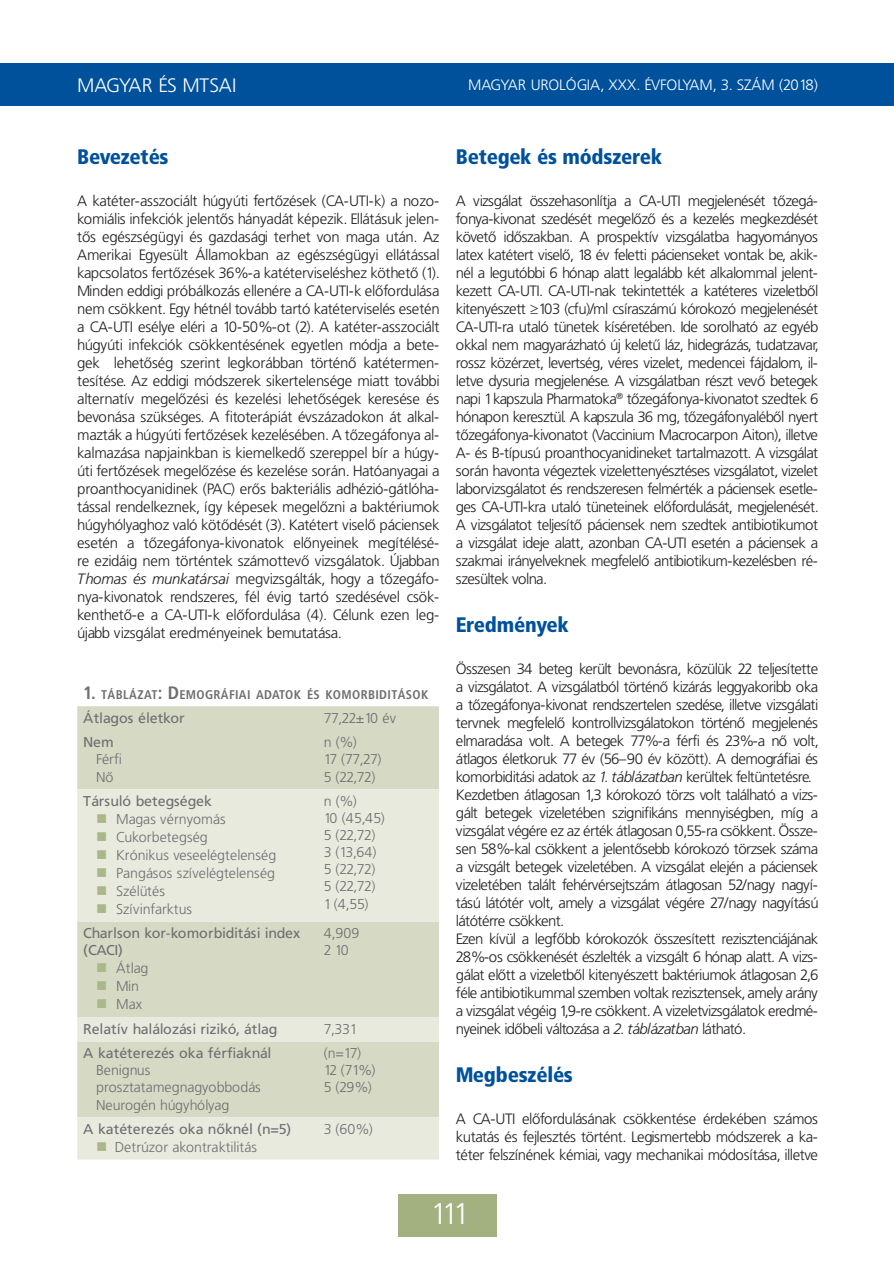
<style>
.page{position:relative;width:894px;height:1263px;background:#fff}
.page>*{position:absolute;margin:0;border:0;box-sizing:border-box;transform-origin:0 0}
.t1{font:30px "Frutiger Lt PFL";color:#fff}
.t2{font:21px "Frutiger Blk Cn PFL";color:#00519c}
.t3{font:19.5px "Frutiger Lt PFL";letter-spacing:.04em;color:#fff}
.t4{font:15px/18px "Frutiger Lt PFL";color:#231f20;text-align:justify}
.t5{font:15px "Frutiger Lt PFL";letter-spacing:.04em;color:#fff}
.t6{font:14.25px/17.1px "Frutiger Lt PFL";letter-spacing:.04em;color:#6d6e70}
.t7{font:14.25px/17.1px "Frutiger PFL";letter-spacing:.04em;color:#6d6e70}
.t8{font:700 12.6px "Frutiger Cn PFL";letter-spacing:.055em;color:#6d6e70}
.s1{font-style:italic}
.s2{font-size:18px}
</style>
<div class="page">
<div style="left:0;top:63px;width:893px;height:43px;background:#00519c"></div>
<div style="left:398px;top:1194px;width:98px;height:43px;background:#a2b17f"></div>
<div style="left:77px;top:706px;width:362px;height:83px;background:#d6dac4"></div>
<svg style="left:77px;top:789px;width:362px;height:370px;background:#e0e2d1"></svg>
<svg style="left:97px;top:814px;width:25px;height:11px"></svg>
<svg style="left:97px;top:832px;width:25px;height:11px"></svg>
<svg style="left:97px;top:850px;width:25px;height:11px"></svg>
<svg style="left:97px;top:868px;width:25px;height:11px"></svg>
<svg style="left:97px;top:886px;width:25px;height:11px"></svg>
<svg style="left:97px;top:904px;width:25px;height:11px"></svg>
<svg style="left:97px;top:963px;width:9px;height:9px"></svg>
<svg style="left:97px;top:981px;width:9px;height:9px"></svg>
<svg style="left:97px;top:999px;width:9px;height:9px"></svg>
<svg style="left:97px;top:1142px;width:9px;height:9px"></svg>
<h3 class="t3" style="left:77px;top:77px;width:160px">MAGYAR ÉS MTSAI</h3>
<p class="t5" style="left:468px;top:79px;width:351px">MAGYAR UROLÓGIA, XXX. ÉVFOLYAM, 3. SZÁM (2018)</p>
<h2 class="t2" style="left:77px;top:148px;width:93px">Bevezetés</h2>
<p class="t4" style="left:77px;top:193px;width:363px">A katéter-asszociált húgyúti fertőzések (CA-UTI-k) a nozo&shy;komiális infekciók jelentős hányadát képezik. Ellátásuk jelen&shy;tős egészségügyi és gazdasági terhet von maga után. Az Amerikai Egyesült Államokban az egészségügyi ellátással kapcsolatos fertőzések 36%-a katéterviseléshez köthető (1).<br>Minden eddigi próbálkozás ellenére a CA-UTI-k előfordulása nem csökkent. Egy hétnél tovább tartó katéterviselés esetén a CA-UTI esélye eléri a 10-50%-ot (2). A katéter-asszociált húgyúti infekciók csökkentésének egyetlen módja a bete&shy;gek lehetőség szerint legkorábban történő katétermen&shy;tesítése. Az eddigi módszerek sikertelensége miatt további alternatív megelőzési és kezelési lehetőségek keresése és bevonása szükséges. A fitoterápiát évszázadokon át alkal&shy;mazták a húgyúti fertőzések kezelésében. A tőzegáfonya al&shy;kalmazása napjainkban is kiemelkedő szereppel bír a húgy&shy;úti fertőzések megelőzése és kezelése során. Hatóanyagai a proanthocyanidinek (PAC) erős bakteriális adhézió-gátlóha&shy;tással rendelkeznek, így képesek megelőzni a baktériumok húgyhólyaghoz való kötődését (3). Katétert viselő páciensek esetén a tőzegáfonya-kivonatok előnyeinek megítélésé&shy;re ezidáig nem történtek számottevő vizsgálatok. Újabban <span class="s1">Thomas és munkatársai</span> megvizsgálták, hogy a tőzegáfo&shy;nya-kivonatok rendszeres, fél évig tartó szedésével csök&shy;kenthető-e a CA-UTI-k előfordulása (4). Célunk ezen leg&shy;újabb vizsgálat eredményeinek bemutatása.</p>
<p class="t8" style="left:83px;top:687px;width:346px"><span class="s2">1.</span> TÁBLÁZAT<span class="s2">: D</span>EMOGRÁFIAI ADATOK ÉS KOMORBIDITÁSOK</p>
<p class="t7" style="left:83px;top:711px;width:102px">Átlagos életkor</p>
<p class="t6" style="left:323px;top:710px;width:74px">77,22±10 év</p>
<p class="t7" style="left:83px;top:735px;width:31px">Nem</p>
<p class="t6" style="left:96px;top:752px;width:27px">Férfi<br>Nő</p>
<p class="t6" style="left:323px;top:735px;width:59px">n (%)<br>17 (77,27)<br>5 (22,72)</p>
<p class="t7" style="left:83px;top:793px;width:129px">Társuló betegségek</p>
<p class="t6" style="left:116px;top:811px;width:161px;line-height:18px">Magas vérnyomás<br>Cukorbetegség<br>Krónikus veseelégtelenség<br>Pangásos szívelégtelenség<br>Szélütés<br>Szívinfarktus</p>
<p class="t7" style="left:83px;top:926px;width:218px">Charlson kor-komorbiditási index (CACI)</p>
<p class="t6" style="left:116px;top:960px;width:33px;line-height:18px">Átlag<br>Min<br>Max</p>
<p class="t6" style="left:323px;top:793px;width:62px">n (%)<br>10 (45,45)<br>5 (22,72)<br>3 (13,64)<br>5 (22,72)<br>5 (22,72)<br>1 (4,55)</p>
<p class="t6" style="left:323px;top:926px;width:37px">4,909<br>2 10</p>
<p class="t7" style="left:83px;top:1021px;width:195px">Relatív halálozási rizikó, átlag</p>
<p class="t6" style="left:323px;top:1021px;width:33px">7,331</p>
<p class="t7" style="left:83px;top:1046px;width:189px">A katéterezés oka férfiaknál</p>
<p class="t6" style="left:96px;top:1063px;width:166px">Benignus prosztatamegnagyobbodás<br>Neurogén húgyhólyag</p>
<p class="t6" style="left:323px;top:1046px;width:53px">(n=17)<br>12 (71%)<br>5 (29%)</p>
<p class="t7" style="left:83px;top:1121px;width:209px">A katéterezés oka nőknél (n=5)</p>
<p class="t6" style="left:115px;top:1139px;width:143px">Detrúzor akontraktilitás</p>
<p class="t6" style="left:323px;top:1121px;width:50px">3 (60%)</p>
<h2 class="t2" style="left:456px;top:148px;width:207px">Betegek és módszerek</h2>
<p class="t4" style="left:456px;top:193px;width:363px">A vizsgálat összehasonlítja a CA-UTI megjelenését tőzegá&shy;fonya-kivonat szedését megelőző és a kezelés megkezdését követő időszakban. A prospektív vizsgálatba hagyományos latex katétert viselő, 18 év feletti pácienseket vontak be, akik&shy;nél a legutóbbi 6 hónap alatt legalább két alkalommal jelent&shy;kezett CA-UTI. CA-UTI-nak tekintették a katéteres vizeletből kitenyészett ▼103 (cfu)/ml csíraszámú kórokozó megjelenését CA-UTI-ra utaló tünetek kíséretében. Ide sorolható az egyéb okkal nem magyarázható új keletű láz, hidegrázás, tudatzavar, rossz közérzet, levertség, véres vizelet, medencei fájdalom, il&shy;letve dysuria megjelenése. A vizsgálatban részt vevő betegek napi 1 kapszula Pharmatoka<sup>®</sup> tőzegáfonya-kivonatot szedtek 6 hónapon keresztül. A kapszula 36 mg, tőzegáfonyaléből nyert tőzegáfonya-kivonatot (Vaccinium Macrocarpon Aiton), illetve A- és B-típusú proanthocyanidineket tartalmazott. A vizsgálat során havonta végeztek vizelettenyésztéses vizsgálatot, vizelet laborvizsgálatot és rendszeresen felmérték a páciensek esetle&shy;ges CA-UTI-kra utaló tüneteinek előfordulását, megjelenését.<br>A vizsgálatot teljesítő páciensek nem szedtek antibiotikumot a vizsgálat ideje alatt, azonban CA-UTI esetén a páciensek a szakmai irányelveknek megfelelő antibiotikum-kezelésben ré&shy;szesültek volna.</p>
<h2 class="t2" style="left:456px;top:616px;width:114px">Eredmények</h2>
<p class="t4" style="left:456px;top:661px;width:363px;text-align:left">Összesen 34 beteg került bevonásra, közülük 22 teljesítette a vizsgálatot. A vizsgálatból történő kizárás leggyakoribb oka a tőzegáfonya-kivonat rendszertelen szedése, illetve vizsgálati tervnek megfelelő kontrollvizsgálatokon történő megjelenés elmaradása volt. A betegek 77%-a férfi és 23%-a nő volt, átlagos életkoruk 77 év (56–90 év között). A demográfiai és komorbiditási adatok az <span class="s1">1. táblázatban</span> kerültek feltüntetésre.<br>Kezdetben átlagosan 1,3 kórokozó törzs volt található a vizs&shy;gált betegek vizeletében szignifikáns mennyiségben, míg a vizsgálat végére ez az érték átlagosan 0,55-ra csökkent. Össze&shy;sen 58%-kal csökkent a jelentősebb kórokozó törzsek száma a vizsgált betegek vizeletében. A vizsgálat elején a páciensek vizeletében talált fehérvérsejtszám átlagosan 52/nagy nagyí&shy;tású látótér volt, amely a vizsgálat végére 27/nagy nagyítású látótérre csökkent.<br>Ezen kívül a legfőbb kórokozók összesített rezisztenciájának 28%-os csökkenését észlelték a vizsgált 6 hónap alatt. A vizs&shy;gálat előtt a vizeletből kitenyészett baktériumok átlagosan 2,6 féle antibiotikummal szemben voltak rezisztensek, amely arány a vizsgálat végéig 1,9-re csökkent. A vizeletvizsgálatok eredmé&shy;nyeinek időbeli változása a <span class="s1">2. táblázatban</span> látható.</p>
<h2 class="t2" style="left:456px;top:1066px;width:118px">Megbeszélés</h2>
<p class="t4" style="left:456px;top:1111px;width:363px">A CA-UTI előfordulásának csökkentése érdekében számos kutatás és fejlesztés történt. Legismertebb módszerek a ka&shy;téter felszínének kémiai, vagy mechanikai módosítása, illetve</p>
<h1 class="t1" style="left:430px;top:1201px;width:35px">111</h1>
</div>
